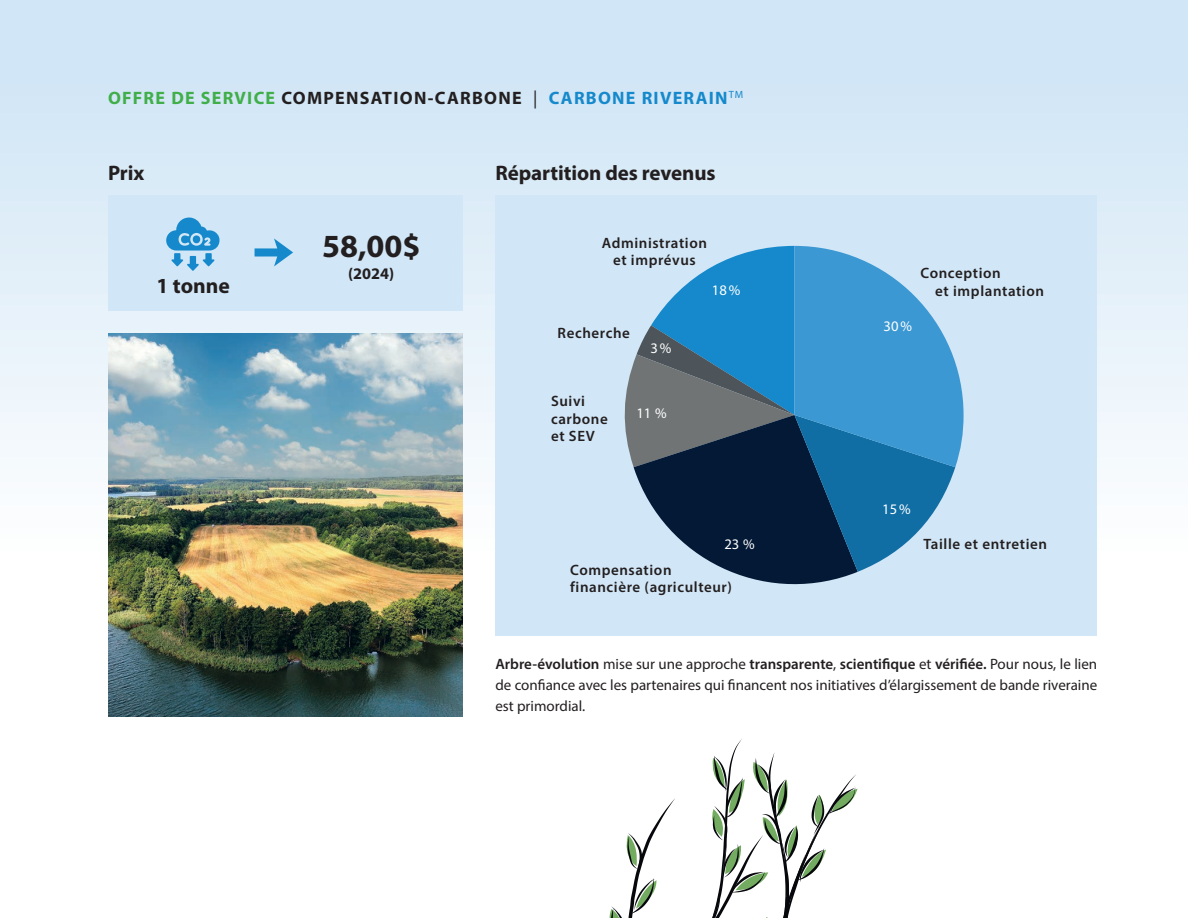
<style>
.page{position:relative;width:1188px;height:918px;background:#fff}
.page>*{position:absolute;margin:0;border:0;box-sizing:border-box;transform-origin:0 0}
.t1{font:700 32.4px "Myriad";color:#231f20}
.t2{font:700 21.6px "Myriad";color:#231f20}
.t3{font:700 21px "Myriad Pro";letter-spacing:-.005em;color:#231f20}
.t4{font:700 18px "Myriad Pro";letter-spacing:.07em;color:#231f20}
.t5{font:700 16.2px "Myriad";color:#231f20}
.t6{font:15px/21px "Myriad Pro";color:#231f20;text-align:justify}
.t7{font:600 15px/17.4px "Myriad Pro";letter-spacing:.04em;color:#231f20}
.t8{font:14.7px "Myriad Pro";color:#fff}
.s1{color:#40ae49}
.s2{font-weight:400}
.s3{color:#1589cb}
.s4{font-weight:600}
</style>
<div class="page">
<div style="left:0;top:0;width:1188px;height:918px;background:linear-gradient(to bottom,#d2e7f6,#fff)"></div>
<div style="left:495px;top:195px;width:602px;height:441px;background:#d1e6f6"></div>
<svg style="left:624px;top:246px;width:340px;height:339px"></svg>
<div style="left:108px;top:195px;width:354px;height:116px;background:#d1e6f6"></div>
<svg style="left:166px;top:217px;width:54px;height:54px"></svg>
<svg style="left:255px;top:238px;width:38px;height:28px"></svg>
<svg style="left:604px;top:739px;width:254px;height:179px"></svg>
<img style="left:108px;top:334px;width:354px;height:382px">
<p class="t4" style="left:108px;top:86px;width:637px"><span class="s1">OFFRE DE SERVICE</span> COMPENSATION-CARBONE <span class="s2">|</span> <span class="s3">CARBONE RIVERAIN</span><sup>TM</sup></p>
<h3 class="t3" style="left:108px;top:160px;width:38px">Prix</h3>
<h3 class="t3" style="left:495px;top:159px;width:222px">Répartition des revenus</h3>
<h2 class="t2" style="left:157px;top:274px;width:75px">1 tonne</h2>
<h1 class="t1" style="left:322px;top:229px;width:100px">58,00$</h1>
<p class="t5" style="left:348px;top:265px;width:48px">(2024)</p>
<p class="t7" style="left:602px;top:234px;width:107px;text-align:center">Administration et imprévus</p>
<p class="t7" style="left:558px;top:323px;width:74px">Recherche</p>
<p class="t8" style="left:651px;top:339px;width:22px">3%</p>
<p class="t7" style="left:551px;top:392px;width:58px">Suivi carbone et SEV</p>
<p class="t8" style="left:636px;top:404px;width:32px">11 %</p>
<p class="t8" style="left:712px;top:281px;width:30px">18%</p>
<p class="t8" style="left:724px;top:535px;width:32px">23 %</p>
<p class="t7" style="left:570px;top:561px;width:163px">Compensation financière (agriculteur)</p>
<p class="t8" style="left:884px;top:317px;width:30px">30%</p>
<p class="t7" style="left:935px;top:264px;width:110px;text-indent:-15px">Conception<br>et implantation</p>
<p class="t8" style="left:882px;top:500px;width:30px">15%</p>
<p class="t7" style="left:923px;top:535px;width:125px">Taille et entretien</p>
<p class="t6" style="left:495px;top:653px;width:603px"><span class="s4">Arbre-évolution</span> mise sur une approche <span class="s4">transparente</span>, <span class="s4">scientifique</span> et <span class="s4">vérifiée.</span> Pour nous, le lien de confiance avec les partenaires qui financent nos initiatives d’élargissement de bande riveraine est primordial.</p>
</div>
